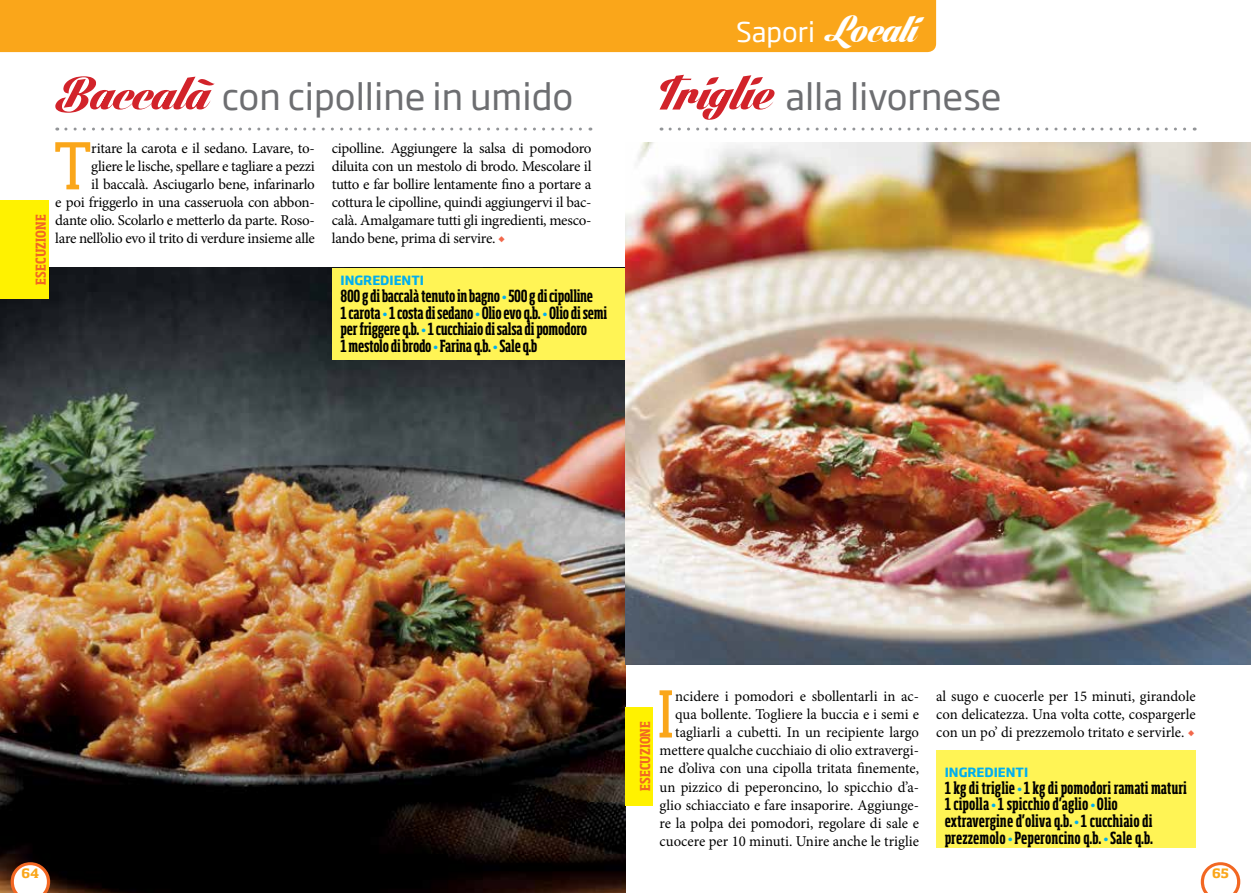
<style>
.page{position:relative;width:1251px;height:893px;background:#fff}
.page>*{position:absolute;margin:0;border:0;box-sizing:border-box;transform-origin:0 0}
.t1{font:63.45px "Soho Std";color:#faa61a}
.t2{font:36px "Soho Gothic Pro";color:#6d6e71}
.t3{font:27px "Soho Gothic Pro";color:#fff}
.t4{font:700 extra-condensed 16.5px/16.6px "Soho Std";letter-spacing:-.02em;color:#000}
.t5{font:700 extra-condensed 16.5px/16.6px "Soho Std";color:#000}
.t6{font:15px/18px "Minion Pro";letter-spacing:-.01em;color:#000;text-align:right}
.t7{font:700 condensed 13.5px "Soho Std";letter-spacing:.015em;color:#f26722}
.t8{font:700 12.75px "Soho Std";color:#faa61a}
.t9{font:700 12.6px "Soho Gothic Pro";color:#00aeef}
.s1{font-family:"Lighthouse Personal Use";font-size:48.9px;color:#d2232a}
.s2{color:#f2684b}
.s3{font-size:12.6px;color:#00aeef}
.s4{font-family:"Lighthouse Personal Use";font-size:39px}
.s5{font-family:"Lighthouse Personal Use";font-size:51px;color:#d2232a}
</style>
<div class="page">
<img style="left:0;top:268px;width:625px;height:625px">
<svg style="left:66px;top:128px;width:525px;height:3px"></svg>
<div style="left:332px;top:268px;width:293px;height:92px;background:#fff455"></div>
<svg style="left:670px;top:128px;width:524px;height:3px"></svg>
<img style="left:625px;top:142px;width:625px;height:522px">
<div style="left:0;top:200px;width:49px;height:99px;background:#fff200"></div>
<div style="left:625px;top:707px;width:28px;height:98px;background:#fff200"></div>
<svg style="left:11px;top:862px;width:39px;height:31px"></svg>
<svg style="left:1200px;top:862px;width:39px;height:31px"></svg>
<div style="left:935px;top:750px;width:260px;height:98px;background:#fff455"></div>
<div style="left:0;top:0;width:935px;height:52px;background:#faa61a"></div>
<h2 class="t2" style="left:55px;top:68px;width:519px"><span class="s1">Baccalà</span> con cipolline in umido</h2>
<p class="t7" style="left:32px;top:285px;width:71px;rotate:-90deg">ESECUZIONE</p>
<h1 class="t1" style="left:53px;top:126px;width:42px">T</h1>
<p class="t6" style="left:55px;top:140px;width:261px">ritare la carota e il sedano. Lavare, to-<br>gliere le lische, spellare e tagliare a pezzi<br>il baccalà. Asciugarlo bene, infarinarlo<br>e poi friggerlo in una casseruola con abbon&shy;dante olio. Scolarlo e metterlo da parte. Roso&shy;lare nell’olio evo il trito di verdure insieme alle</p>
<p class="t6" style="left:332px;top:140px;width:261px;text-align:justify">cipolline. Aggiungere la salsa di pomodoro diluita con un mestolo di brodo. Mescolare il tutto e far bollire lentamente fino a portare a cottura le cipolline, quindi aggiungervi il bac&shy;calà. Amalgamare tutti gli ingredienti, mesco&shy;lando bene, prima di servire. <span class="s2">◆</span></p>
<p class="t9" style="left:340px;top:271px;width:85px">INGREDIENTI</p>
<p class="t4" style="left:340px;top:287px;width:268px">800 g di baccalà tenuto in bagno <span class="s3">•</span> 500 g di cipolline<br>1 carota <span class="s3">•</span> 1 costa di sedano <span class="s3">•</span> Olio evo q.b. <span class="s3">•</span> Olio di semi per friggere q.b. <span class="s3">•</span> 1 cucchiaio di salsa di pomodoro<br>1 mestolo di brodo <span class="s3">•</span> Farina q.b. <span class="s3">•</span> Sale q.b</p>
<h3 class="t3" style="left:736px;top:11px;width:182px">Sapori <span class="s4">Locali</span></h3>
<h2 class="t2" style="left:659px;top:68px;width:343px"><span class="s5">Triglie</span> alla livornese</h2>
<p class="t7" style="left:636px;top:791px;width:71px;rotate:-90deg">ESECUZIONE</p>
<h1 class="t1" style="left:656px;top:674px;width:20px">I</h1>
<p class="t6" style="left:659px;top:688px;width:261px">ncidere i pomodori e sbollentarli in ac&shy;qua bollente. Togliere la buccia e i semi e tagliarli a cubetti. In un recipiente largo mettere qualche cucchiaio di olio extravergi&shy;ne d’oliva con una cipolla tritata finemente, un pizzico di peperoncino, lo spicchio d’a&shy;glio schiacciato e fare insaporire. Aggiunge&shy;re la polpa dei pomodori, regolare di sale e cuocere per 10 minuti. Unire anche le triglie</p>
<p class="t6" style="left:935px;top:688px;width:261px;text-align:justify">al sugo e cuocerle per 15 minuti, girandole con delicatezza. Una volta cotte, cospargerle con un po’ di prezzemolo tritato e servirle. <span class="s2">◆</span></p>
<p class="t9" style="left:944px;top:762px;width:85px">INGREDIENTI</p>
<p class="t5" style="left:944px;top:779px;width:244px">1 kg di triglie <span class="s3">•</span> 1 kg di pomodori ramati maturi 1 cipolla <span class="s3">•</span> 1 spicchio d’aglio <span class="s3">•</span> Olio extravergine d’oliva q.b. <span class="s3">•</span> 1 cucchiaio di prezzemolo <span class="s3">•</span> Peperoncino q.b. <span class="s3">•</span> Sale q.b.</p>
<p class="t8" style="left:21px;top:865px;width:19px">64</p>
<p class="t8" style="left:1211px;top:865px;width:18px">65</p>
</div>
